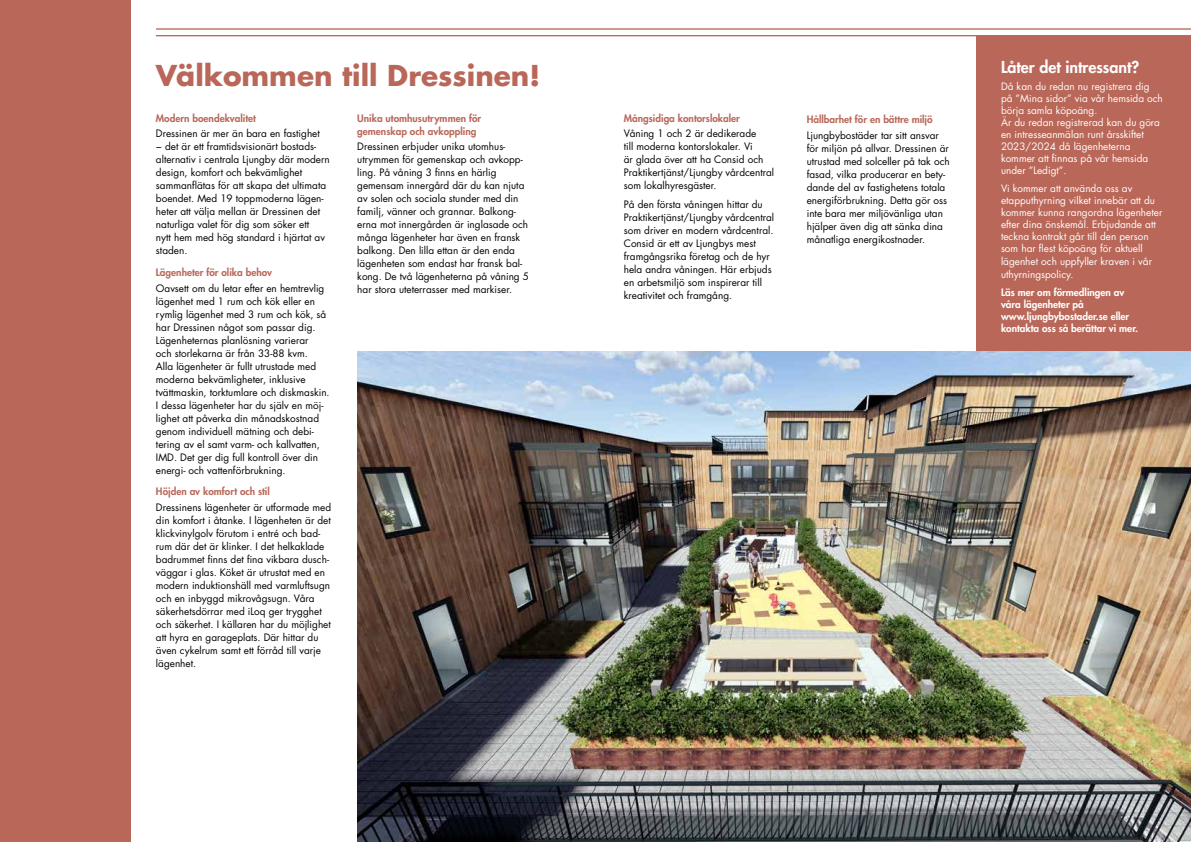
<style>
.page{position:relative;width:1191px;height:842px;background:#fff}
.page>*{position:absolute;margin:0;border:0;box-sizing:border-box;transform-origin:0 0}
.t1{font:700 28px "Futura Std";color:#b96759}
.t2{font:800 16px "Futura Std";color:#fff}
.t3{font:10px/13px "Futura Std";color:#000}
.t4{font:10px/12px "Futura Std";color:#fff}
.t5{font:800 10px/13px "Futura Std";color:#b96759}
.t6{font:800 10px/12px "Futura Std";color:#fff}
</style>
<div class="page">
<div style="left:977px;top:36px;width:214px;height:323px;background:#b96759"></div>
<img style="left:357px;top:351px;width:834px;height:491px">
<div style="left:0;top:0;width:130px;height:842px;background:#b96759"></div>
<hr style="left:156px;top:28px;width:1035px;height:2px;background:#b96759">
<hr style="left:156px;top:35px;width:1035px;height:1px;background:#b96759">
<h1 class="t1" style="left:156px;top:57px;width:386px">Välkommen till Dressinen!</h1>
<h2 class="t2" style="left:1001px;top:57px;width:140px">Låter det intressant?</h2>
<p class="t4" style="left:1001px;top:81px;width:163px">Då kan du redan nu registrera dig på ”Mina sidor” via vår hemsida och börja samla köpoäng.<br>Är du redan registrerad kan du göra en intresseanmälan runt årsskiftet<br>2023/2024 då lägenheterna kommer att finnas på vår hemsida under ”Ledigt”.</p>
<p class="t4" style="left:1001px;top:182px;width:163px">Vi kommer att använda oss av etapputhyrning vilket innebär att du kommer kunna rangordna lägenheter efter dina önskemål. Erbjudande att teckna kontrakt går till den person som har flest köpoäng för aktuell</p>
<p class="t4" style="left:1001px;top:255px;width:152px;line-height:13px">lägenhet och uppfyller kraven i vår uthyrningspolicy.</p>
<p class="t6" style="left:1001px;top:286px;width:138px">Läs mer om förmedlingen av våra lägenheter på www.ljungbybostader.se eller kontakta oss så berättar vi mer.</p>
<p class="t5" style="left:357px;top:111px;width:125px">Unika utomhusutrymmen för gemenskap och avkoppling</p>
<p class="t3" style="left:357px;top:140px;width:173px">Dressinen erbjuder unika utomhus&shy;utrymmen för gemenskap och avkopp&shy;ling. På våning 3 finns en härlig gemensam innergård där du kan njuta av solen och sociala stunder med din familj, vänner och grannar. Balkong&shy;erna mot innergården är inglasade och många lägenheter har även en fransk balkong. Den lilla ettan är den enda lägenheten som endast har fransk bal&shy;kong. De två lägenheterna på våning 5 har stora uteterrasser med markiser.</p>
<p class="t5" style="left:624px;top:111px;width:117px">Mångsidiga kontorslokaler</p>
<p class="t3" style="left:624px;top:127px;width:152px">Våning 1 och 2 är dedikerade<br>till moderna kontorslokaler. Vi<br>är glada över att ha Consid och<br>Praktikertjänst/Ljungby vårdcentral som lokalhyresgäster.</p>
<p class="t3" style="left:624px;top:198px;width:152px">På den första våningen hittar du Praktikertjänst/Ljungby vårdcentral som driver en modern vårdcentral.<br>Consid är ett av Ljungbys mest framgångsrika företag och de hyr hela andra våningen. Här erbjuds en arbetsmiljö som inspirerar till kreativitet och framgång.</p>
<p class="t5" style="left:156px;top:111px;width:101px">Modern boendekvalitet</p>
<p class="t3" style="left:156px;top:127px;width:175px">Dressinen är mer än bara en fastighet<br>− det är ett framtidsvisionärt bostads&shy;alternativ i centrala Ljungby där modern design, komfort och bekvämlighet sammanflätas för att skapa det ultimata boendet. Med 19 toppmoderna lägen&shy;heter att välja mellan är Dressinen det naturliga valet för dig som söker ett<br>nytt hem med hög standard i hjärtat av staden.</p>
<p class="t5" style="left:156px;top:266px;width:118px">Lägenheter för olika behov</p>
<p class="t3" style="left:156px;top:282px;width:175px">Oavsett om du letar efter en hemtrevlig lägenhet med 1 rum och kök eller en rymlig lägenhet med 3 rum och kök, så har Dressinen något som passar dig.<br>Lägenheternas planlösning varierar<br>och storlekarna är från 33-88 kvm.<br>Alla lägenheter är fullt utrustade med moderna bekvämligheter, inklusive tvättmaskin, torktumlare och diskmaskin.<br>I dessa lägenheter har du själv en möj&shy;lighet att påverka din månadskostnad genom individuell mätning och debi&shy;tering av el samt varm- och kallvatten, IMD. Det ger dig full kontroll över din energi- och vattenförbrukning.</p>
<p class="t5" style="left:156px;top:485px;width:115px">Höjden av komfort och stil</p>
<p class="t3" style="left:156px;top:501px;width:177px">Dressinens lägenheter är utformade med din komfort i åtanke. I lägenheten är det klickvinylgolv förutom i entré och bad&shy;rum där det är klinker. I det helkaklade badrummet finns det fina vikbara dusch&shy;väggar i glas. Köket är utrustat med en modern induktionshäll med varmluftsugn och en inbyggd mikrovågsugn. Våra säkerhetsdörrar med iLoq ger trygghet och säkerhet. I källaren har du möjlighet att hyra en garageplats. Där hittar du även cykelrum samt ett förråd till varje lägenhet.</p>
<p class="t5" style="left:806px;top:113px;width:127px">Hållbarhet för en bättre miljö</p>
<p class="t3" style="left:806px;top:129px;width:144px">Ljungbybostäder tar sitt ansvar för miljön på allvar. Dressinen är utrustad med solceller på tak och fasad, vilka producerar en bety&shy;dande del av fastighetens totala energiförbrukning. Detta gör oss inte bara mer miljövänliga utan hjälper även dig att sänka dina månatliga energikostnader.</p>
</div>
